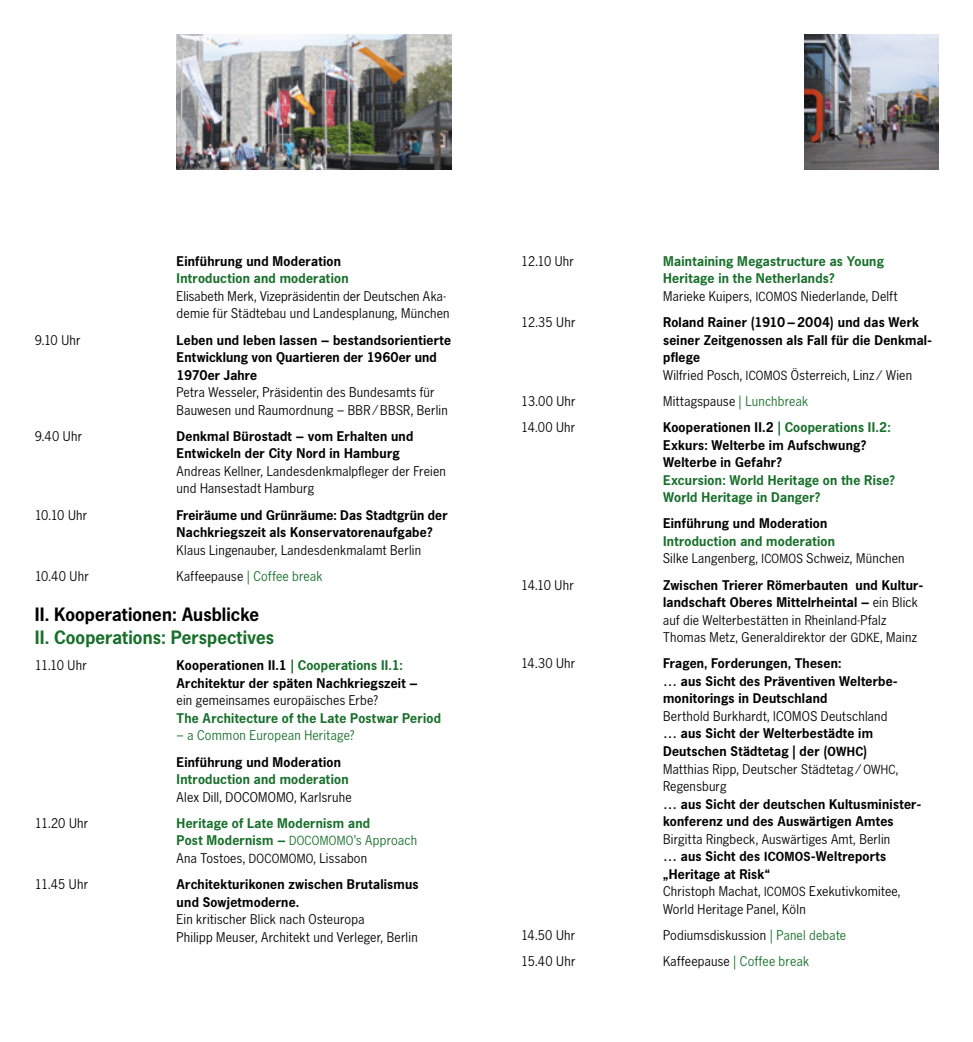
<style>
.page{position:relative;width:973px;height:1042px;background:#fff}
.page>*{position:absolute;margin:0;border:0;box-sizing:border-box;transform-origin:0 0}
.t1{font:700 19.25px "News Gothic BQ";letter-spacing:.005em;color:#176f2a}
.t2{font:700 19.25px "News Gothic BQ";letter-spacing:.005em;color:#000}
.t3{font:14px/17.5px "News Gothic BQ";letter-spacing:.015em;color:#000}
.t4{font:700 14px/17.5px "News Gothic BQ";letter-spacing:.015em;color:#000}
.t5{font:700 14px/17.5px "News Gothic BQ";letter-spacing:.015em;color:#176f2a}
.t6{font:14px "News Gothic BQ";letter-spacing:.02em;color:#176f2a}
.s1{color:#000}
.s2{color:#176f2a}
.s3{font-weight:400;font-size:13.12px}
.s4{font-weight:400}
.s5{font-weight:400;color:#000}
.s6{font-weight:400;font-size:13.12px;color:#000}
.s7{font-weight:700;color:#176f2a}
.s8{font-size:13.12px}
.s9{font-weight:700}
.s10{font-weight:700;font-size:13.12px}
</style>
<div class="page">
<img style="left:176px;top:35px;width:275px;height:135px">
<img style="left:804px;top:35px;width:134px;height:135px">
<p class="t4" style="left:176px;top:252px;width:166px">Einführung und Moderation</p>
<p class="t5" style="left:176px;top:270px;width:173px">Introduction and moderation</p>
<p class="t3" style="left:176px;top:288px;width:274px">Elisabeth Merk, Vizepräsidentin der Deutschen Aka&shy;demie für Städtebau und Landesplanung, München</p>
<p class="t3" style="left:35px;top:331px;width:47px">9.10 Uhr</p>
<p class="t4" style="left:176px;top:331px;width:276px">Leben und leben lassen – bestandsorientierte<br>Entwicklung von Quartieren der 1960er und<br>1970er Jahre</p>
<p class="t3" style="left:176px;top:384px;width:273px">Petra Wesseler, Präsidentin des Bundesamts für<br>Bauwesen und Raumordnung – BBR/BBSR, Berlin</p>
<p class="t3" style="left:35px;top:428px;width:49px">9.40 Uhr</p>
<p class="t4" style="left:176px;top:427px;width:238px">Denkmal Bürostadt – vom Erhalten und<br>Entwickeln der City Nord in Hamburg</p>
<p class="t3" style="left:176px;top:463px;width:271px">Andreas Kellner, Landesdenkmalpfleger der Freien und Hansestadt Hamburg</p>
<p class="t3" style="left:35px;top:506px;width:54px">10.10 Uhr</p>
<p class="t4" style="left:176px;top:506px;width:272px">Freiräume und Grünräume: Das Stadtgrün der<br>Nachkriegszeit als Konservatorenaufgabe?</p>
<p class="t3" style="left:176px;top:541px;width:246px">Klaus Lingenauber, Landesdenkmalamt Berlin</p>
<p class="t3" style="left:35px;top:568px;width:55px">10.40 Uhr</p>
<p class="t6" style="left:176px;top:568px;width:147px"><span class="s1">Kaffeepause</span> | Coffee break</p>
<h1 class="t2" style="left:35px;top:603px;width:226px">II. Kooperationen: Ausblicke</h1>
<h1 class="t1" style="left:35px;top:626px;width:241px">II. Cooperations: Perspectives</h1>
<p class="t3" style="left:35px;top:657px;width:53px">11.10 Uhr</p>
<p class="t4" style="left:176px;top:657px;width:243px">Kooperationen II.1 <span class="s2">| Cooperations II.1:<br></span>Architektur der späten Nachkriegszeit –</p>
<p class="t3" style="left:176px;top:692px;width:203px">ein gemeinsames europäisches Erbe?</p>
<p class="t5" style="left:176px;top:709px;width:266px">The Architecture of the Late Postwar Period</p>
<p class="t6" style="left:176px;top:728px;width:179px">– a Common European Heritage?</p>
<p class="t4" style="left:176px;top:753px;width:166px">Einführung und Moderation</p>
<p class="t5" style="left:176px;top:770px;width:173px">Introduction and moderation</p>
<p class="t3" style="left:176px;top:788px;width:176px">Alex Dill, DOCOMOMO, Karlsruhe</p>
<p class="t3" style="left:35px;top:814px;width:55px">11.20 Uhr</p>
<p class="t5" style="left:176px;top:814px;width:242px">Heritage of Late Modernism and<br>Post Modernism – <span class="s3">DOCOMOMO</span><span class="s4">’s Approach<br></span><span class="s5">Ana Tostoes,</span> <span class="s6">DOCOMOMO</span><span class="s5">, Lissabon</span></p>
<p class="t3" style="left:35px;top:876px;width:55px">11.45 Uhr</p>
<p class="t4" style="left:176px;top:875px;width:243px">Architekturikonen zwischen Brutalismus und Sowjetmoderne.</p>
<p class="t3" style="left:176px;top:911px;width:242px">Ein kritischer Blick nach Osteuropa<br>Philipp Meuser, Architekt und Verleger, Berlin</p>
<p class="t3" style="left:521px;top:253px;width:54px">12.10 Uhr</p>
<p class="t5" style="left:663px;top:252px;width:236px">Maintaining Megastructure as Young<br>Heritage in the Netherlands?<br><span class="s5">Marieke Kuipers,</span> <span class="s6">ICOMOS</span> <span class="s5">Niederlande, Delft</span></p>
<p class="t3" style="left:521px;top:314px;width:56px">12.35 Uhr</p>
<p class="t4" style="left:663px;top:314px;width:270px">Roland Rainer (1910–2004) und das Werk seiner Zeitgenossen als Fall für die Denkmal&shy;pflege<br><span class="s4">Wilfried Posch,</span> <span class="s3">ICOMOS</span> <span class="s4">Österreich, Linz/ Wien</span></p>
<p class="t3" style="left:521px;top:393px;width:56px">13.00 Uhr</p>
<p class="t3" style="left:663px;top:393px;width:147px">Mittagspause <span class="s2">| Lunchbreak</span></p>
<p class="t3" style="left:521px;top:419px;width:56px">14.00 Uhr</p>
<p class="t4" style="left:663px;top:419px;width:229px">Kooperationen II.2 <span class="s2">| Cooperations II.2:<br></span>Exkurs: Welterbe im Aufschwung?<br>Welterbe in Gefahr?</p>
<p class="t5" style="left:663px;top:471px;width:233px">Excursion: World Heritage on the Rise?<br>World Heritage in Danger?</p>
<p class="t4" style="left:663px;top:515px;width:166px">Einführung und Moderation</p>
<p class="t3" style="left:663px;top:533px;width:243px"><span class="s7">Introduction and moderation<br></span>Silke Langenberg, <span class="s8">ICOMOS</span> Schweiz, München</p>
<p class="t3" style="left:521px;top:576px;width:54px">14.10 Uhr</p>
<p class="t3" style="left:663px;top:576px;width:261px"><span class="s9">Zwischen Trierer Römerbauten und Kultur&shy;landschaft Oberes Mittelrheintal –</span> ein Blick auf die Welterbestätten in Rheinland-Pfalz Thomas Metz, Generaldirektor der <span class="s8">GDKE</span>, Mainz</p>
<p class="t3" style="left:521px;top:655px;width:56px">14.30 Uhr</p>
<p class="t4" style="left:663px;top:655px;width:235px">Fragen, Forderungen, Thesen:<br>… aus Sicht des Präventiven Welterbe&shy;monitorings in Deutschland</p>
<p class="t3" style="left:663px;top:708px;width:226px">Berthold Burkhardt, ICOMOS Deutschland</p>
<p class="t4" style="left:663px;top:725px;width:237px">… aus Sicht der Welterbestädte im<br>Deutschen Städtetag | der (<span class="s8">OWHC</span>)<br><span class="s4">Matthias Ripp, Deutscher Städtetag/</span><span class="s3">OWHC</span><span class="s4">,<br>Regensburg</span></p>
<p class="t4" style="left:663px;top:795px;width:259px">… aus Sicht der deutschen Kultusminister&shy;konferenz und des Auswärtigen Amtes</p>
<p class="t3" style="left:663px;top:830px;width:239px">Birgitta Ringbeck, Auswärtiges Amt, Berlin <span class="s9">… aus Sicht des</span> <span class="s10">ICOMOS</span><span class="s9">-Weltreports „Heritage at Risk“<br></span>Christoph Machat, <span class="s8">ICOMOS</span> Exekutivkomitee, World Heritage Panel, Köln</p>
<p class="t3" style="left:521px;top:926px;width:55px">14.50 Uhr</p>
<p class="t3" style="left:663px;top:926px;width:184px">Podiumsdiskussion <span class="s2">| Panel debate</span></p>
<p class="t3" style="left:521px;top:953px;width:56px">15.40 Uhr</p>
<p class="t6" style="left:663px;top:953px;width:147px"><span class="s1">Kaffeepause</span> | Coffee break</p>
</div>
